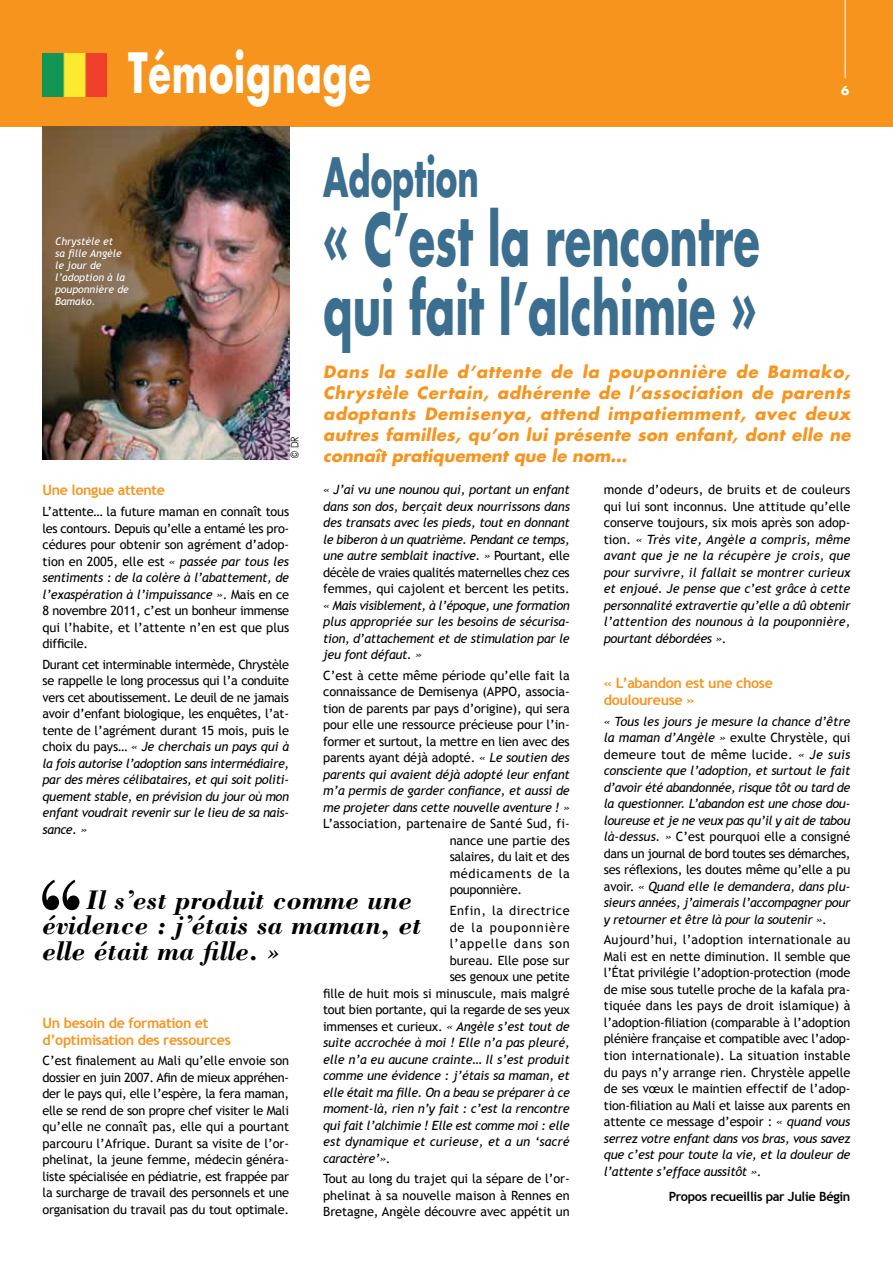
<style>
.page{position:relative;width:893px;height:1263px;background:#fff}
.page>*{position:absolute;margin:0;border:0;box-sizing:border-box;transform-origin:0 0}
.t1{font:700 70.2px/69px "Futura";color:#3b6e8f;scale:.62 1}
.t2{font:700 54px "Futura";letter-spacing:.02em;color:#fff;scale:.68 1}
.t3{font:700 52.8px "Futura";color:#3b6e8f;scale:.62 1}
.t4{font:italic 700 27.75px/25.3px "Bodoni";color:#000}
.t5{font:italic 700 16.5px/21px "Futura";letter-spacing:.015em;color:#f7941e;text-align:justify}
.t6{font:700 14.25px/16.5px "Trebuchet MS";letter-spacing:-.025em;color:#f7941e}
.t7{font:12.75px/16.5px "Trebuchet MS";letter-spacing:-.015em;color:#000;text-align:justify}
.t8{font:italic 12.75px/16.5px "Trebuchet MS";letter-spacing:-.025em;color:#000;text-align:justify}
.t9{font:italic 12.75px "Trebuchet MS";letter-spacing:.005em;color:#000}
.t10{font:12.75px "Trebuchet MS";letter-spacing:.065em;color:#000}
.t11{font:700 12.75px "Trebuchet MS";letter-spacing:-.025em;color:#000}
.t12{font:12.75px "Trebuchet MS";letter-spacing:.04em;color:#000}
.t13{font:700 12px "Futura";color:#fff}
.t14{font:italic 10.5px/12px "Trebuchet MS";color:#fff}
.t15{font:10.5px "Century Gothic";color:#000;scale:.85 1}
.s1{font-style:italic}
.s2{font-style:normal}
</style>
<div class="page">
<div style="left:0;top:0;width:893px;height:126px;background:#f7941e"></div>
<hr style="left:845px;top:0;width:1px;height:78px;background:#fff">
<img style="left:43px;top:53px;width:64px;height:43px">
<svg style="left:42px;top:880px;width:37px;height:30px"></svg>
<img style="left:43px;top:126px;width:246px;height:333px">
<h2 class="t2" style="left:128px;top:35px;width:359px">Témo gnage</h2>
<p class="t13" style="left:841px;top:83px;width:10px">6</p>
<p class="t14" style="left:55px;top:235px;width:75px">Chrystèle et<br>sa fille Angèle le jour de l’adoption à la pouponnière de<br>Bamako.</p>
<p class="t15" style="left:288px;top:458px;width:27px;rotate:-90deg">© DR</p>
<h3 class="t3" style="left:323px;top:141px;width:253px">Adoption</h3>
<h1 class="t1" style="left:323px;top:203px;width:706px">« C’est la rencontre qui fait l’alchimie »</h1>
<p class="t5" style="left:323px;top:361px;width:529px">Dans la salle d’attente de la pouponnière de Bamako, Chrystèle Certain, adhérente de l’association de parents adoptants Demisenya, attend impatiemment, avec deux autres familles, qu’on lui présente son enfant, dont elle ne connaît pratiquement que le nom…</p>
<p class="t6" style="left:43px;top:482px;width:124px">Une longue attente</p>
<p class="t7" style="left:43px;top:503px;width:248px">L’attente… la future maman en connaît tous les contours. Depuis qu’elle a entamé les pro&shy;cédures pour obtenir son agrément d’adop&shy;tion en 2005, elle est <span class="s1">« passée par tous les sentiments : de la colère à l’abattement, de l’exaspération à l’impuissance »</span>. Mais en ce 8 novembre 2011, c’est un bonheur immense qui l’habite, et l’attente n’en est que plus difficile.</p>
<p class="t7" style="left:43px;top:656px;width:248px">Durant cet interminable intermède, Chrystèle se rappelle le long processus qui l’a conduite vers cet aboutissement. Le deuil de ne jamais avoir d’enfant biologique, les enquêtes, l’at&shy;tente de l’agrément durant 15 mois, puis le choix du pays… <span class="s1">« Je cherchais un pays qui à la fois autorise l’adoption sans intermédiaire, par des mères célibataires, et qui soit politi&shy;quement stable, en prévision du jour où mon enfant voudrait revenir sur le lieu de sa nais&shy;sance. »</span></p>
<p class="t8" style="left:323px;top:481px;width:248px">« J’ai vu une nounou qui, portant un enfant dans son dos, berçait deux nourrissons dans des transats avec les pieds, tout en donnant le biberon à un quatrième. Pendant ce temps, une autre semblait inactive. » <span class="s2">Pourtant, elle décèle de vraies qualités maternelles chez ces femmes, qui cajolent et bercent les petits.</span></p>
<p class="t8" style="left:323px;top:597px;width:248px">« Mais visiblement, à l’époque, une formation plus appropriée sur les besoins de sécurisa&shy;tion, d’attachement et de stimulation par le jeu font défaut. »</p>
<p class="t7" style="left:323px;top:667px;width:248px">C’est à cette même période qu’elle fait la connaissance de Demisenya (APPO, associa&shy;tion de parents par pays d’origine), qui sera pour elle une ressource précieuse pour l’in&shy;former et surtout, la mettre en lien avec des parents ayant déjà adopté. <span class="s1">« Le soutien des parents qui avaient déjà adopté leur enfant m’a permis de garder confiance, et aussi de me projeter dans cette nouvelle aventure ! »</span></p>
<p class="t7" style="left:450px;top:816px;width:122px;text-indent:-126px">L’association, partenaire de Santé Sud, fi&shy;nance une partie des salaires, du lait et des médicaments de la pouponnière.</p>
<p class="t12" style="left:450px;top:903px;width:122px">Enfin, la directrice</p>
<p class="t10" style="left:450px;top:920px;width:122px">de la pouponnière</p>
<p class="t10" style="left:450px;top:936px;width:122px">l’appelle dans son</p>
<p class="t7" style="left:450px;top:952px;width:122px">bureau. Elle pose sur</p>
<p class="t7" style="left:450px;top:968px;width:122px">ses genoux une petite</p>
<p class="t7" style="left:323px;top:985px;width:248px">fille de huit mois si minuscule, mais malgré</p>
<p class="t7" style="left:323px;top:1001px;width:248px">tout bien portante, qui la regarde de ses yeux</p>
<p class="t7" style="left:323px;top:1018px;width:248px">immenses et curieux. <span class="s1">« Angèle s’est tout de</span></p>
<p class="t8" style="left:323px;top:1034px;width:248px">suite accrochée à moi ! Elle n’a pas pleuré,</p>
<p class="t8" style="left:323px;top:1051px;width:248px">elle n’a eu aucune crainte… Il s’est produit</p>
<p class="t8" style="left:323px;top:1067px;width:248px">comme une évidence : j’étais sa maman, et</p>
<p class="t8" style="left:323px;top:1084px;width:248px">elle était ma fille. On a beau se préparer à ce</p>
<p class="t8" style="left:323px;top:1100px;width:248px">moment-là, rien n’y fait : c’est la rencontre</p>
<p class="t8" style="left:323px;top:1117px;width:248px">qui fait l’alchimie ! Elle est comme moi : elle</p>
<p class="t9" style="left:323px;top:1134px;width:248px">est dynamique et curieuse, et a un ‘sacré</p>
<p class="t8" style="left:323px;top:1150px;width:69px">caractère’»<span class="s2">.</span></p>
<p class="t7" style="left:323px;top:1171px;width:248px">Tout au long du trajet qui la sépare de l’or&shy;phelinat à sa nouvelle maison à Rennes en Bretagne, Angèle découvre avec appétit un</p>
<h3 class="t4" style="left:42px;top:886px;width:381px;text-indent:44px">Il s’est produit comme une évidence : j’étais sa maman, et elle était ma fille. »</h3>
<p class="t6" style="left:43px;top:1015px;width:190px">Un besoin de formation et d’optimisation des ressources</p>
<p class="t7" style="left:43px;top:1053px;width:248px">C’est finalement au Mali qu’elle envoie son dossier en juin 2007. Afin de mieux appréhen&shy;der le pays qui, elle l’espère, la fera maman, elle se rend de son propre chef visiter le Mali qu’elle ne connaît pas, elle qui a pourtant parcouru l’Afrique. Durant sa visite de l’or&shy;phelinat, la jeune femme, médecin généra&shy;liste spécialisée en pédiatrie, est frappée par la surcharge de travail des personnels et une organisation du travail pas du tout optimale.</p>
<p class="t8" style="left:604px;top:481px;width:248px"><span class="s2">monde d’odeurs, de bruits et de couleurs qui lui sont inconnus. Une attitude qu’elle conserve toujours, six mois après son adop&shy;tion.</span> « Très vite, Angèle a compris, même avant que je ne la récupère je crois, que pour survivre, il fallait se montrer curieux et enjoué. Je pense que c’est grâce à cette personnalité extravertie qu’elle a dû obtenir l’attention des nounous à la pouponnière, pourtant débordées »<span class="s2">.</span></p>
<p class="t6" style="left:604px;top:675px;width:171px">« L’abandon est une chose douloureuse »</p>
<p class="t8" style="left:604px;top:713px;width:248px">« Tous les jours je mesure la chance d’être la maman d’Angèle » <span class="s2">exulte Chrystèle, qui demeure tout de même lucide.</span> « Je suis consciente que l’adoption, et surtout le fait d’avoir été abandonnée, risque tôt ou tard de la questionner. L’abandon est une chose dou&shy;loureuse et je ne veux pas qu’il y ait de tabou là-dessus. » <span class="s2">C’est pourquoi elle a consigné dans un journal de bord toutes ses démarches, ses réflexions, les doutes même qu’elle a pu avoir.</span> « Quand elle le demandera, dans plu&shy;sieurs années, j’aimerais l’accompagner pour y retourner et être là pour la soutenir »<span class="s2">.</span></p>
<p class="t7" style="left:604px;top:932px;width:248px">Aujourd’hui, l’adoption internationale au Mali est en nette diminution. Il semble que l’État privilégie l’adoption-protection (mode de mise sous tutelle proche de la kafala pra&shy;tiquée dans les pays de droit islamique) à l’adoption-filiation (comparable à l’adoption plénière française et compatible avec l’adop&shy;tion internationale). La situation instable du pays n’y arrange rien. Chrystèle appelle de ses vœux le maintien effectif de l’adop&shy;tion-filiation au Mali et laisse aux parents en attente ce message d’espoir : <span class="s1">« quand vous serrez votre enfant dans vos bras, vous savez que c’est pour toute la vie, et la douleur de l’attente s’efface aussitôt »</span>.</p>
<p class="t11" style="left:669px;top:1188px;width:183px">Propos recueillis par Julie Bégin</p>
</div>
